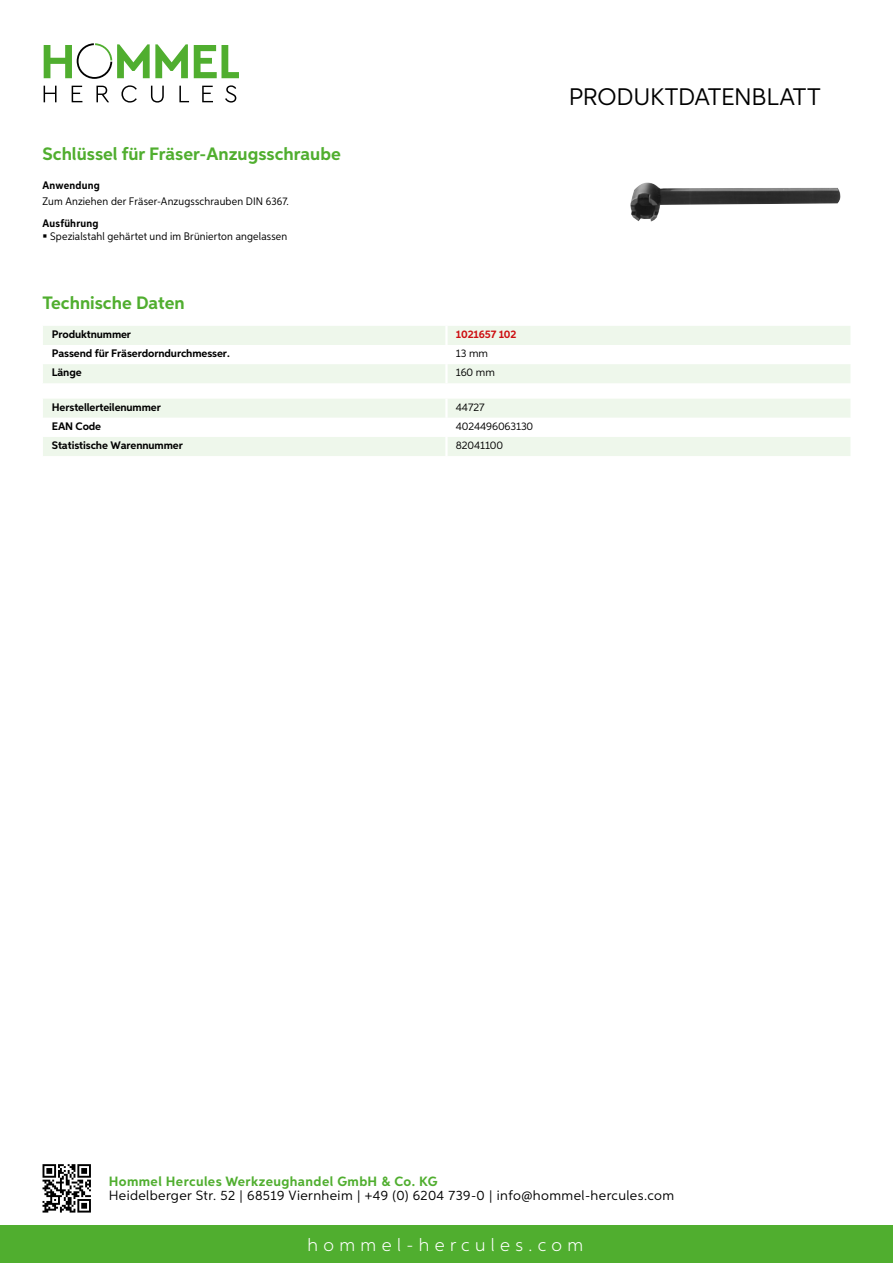
<style>
.page{position:relative;width:893px;height:1263px;background:#fff}
.page>*{position:absolute;margin:0;border:0;box-sizing:border-box;transform-origin:0 0}
.t1{font:24px "Aspira";letter-spacing:-.01em;color:#000}
.t2{font:700 18px "Aspira";color:#50ae2f}
.t3{font:300 18px "Aspira";letter-spacing:.3em;color:#fff}
.t4{font:13.5px "Aspira";letter-spacing:.03em;color:#000}
.t5{font:700 13.5px "Aspira";letter-spacing:.03em;color:#50ae2f}
.t6{font:700 10.95px "Aspira";letter-spacing:-.01em;color:#000}
.t7{font:10.95px "Aspira Nar";letter-spacing:.015em;color:#000}
.t8{font:10.95px "Aspira";letter-spacing:-.01em;color:#000}
.t9{font:700 10.95px "Aspira Nar";letter-spacing:.02em;color:#000}
.t10{font:700 10.95px "Aspira";letter-spacing:-.01em;color:#cd1013}
</style>
<div class="page">
<div style="left:0;top:1226px;width:893px;height:37px;background:#50ae2f"></div>
<svg style="left:43px;top:1164px;width:48px;height:48px"></svg>
<svg style="left:194px;top:45px;width:45px;height:33px"></svg>
<svg style="left:44px;top:43px;width:144px;height:36px"></svg>
<svg style="left:44px;top:86px;width:13px;height:16px"></svg>
<svg style="left:72px;top:86px;width:10px;height:16px"></svg>
<svg style="left:96px;top:86px;width:13px;height:16px"></svg>
<svg style="left:121px;top:85px;width:16px;height:18px"></svg>
<svg style="left:151px;top:86px;width:13px;height:17px"></svg>
<svg style="left:179px;top:86px;width:10px;height:16px"></svg>
<svg style="left:202px;top:86px;width:11px;height:16px"></svg>
<svg style="left:225px;top:85px;width:11px;height:18px"></svg>
<svg style="left:43px;top:326px;width:807px;height:57px"></svg>
<hr style="left:445px;top:364px;width:3px;height:19px;background:#fff">
<svg style="left:43px;top:399px;width:807px;height:57px"></svg>
<hr style="left:445px;top:437px;width:3px;height:19px;background:#fff">
<img style="left:630px;top:182px;width:211px;height:39px">
<h2 class="t2" style="left:43px;top:142px;width:300px">Schlüssel für Fräser-Anzugsschraube</h2>
<p class="t9" style="left:43px;top:179px;width:59px">Anwendung</p>
<p class="t7" style="left:43px;top:194px;width:248px">Zum Anziehen der Fräser-Anzugsschrauben DIN 6367.</p>
<p class="t9" style="left:43px;top:216px;width:58px">Ausführung</p>
<p class="t7" style="left:50px;top:229px;width:239px">Spezialstahl gehärtet und im Brünierton angelassen</p>
<h2 class="t2" style="left:43px;top:292px;width:144px">Technische Daten</h2>
<p class="t6" style="left:52px;top:327px;width:81px">Produktnummer</p>
<p class="t10" style="left:456px;top:327px;width:62px">1021657 102</p>
<p class="t6" style="left:52px;top:346px;width:179px">Passend für Fräserdorndurchmesser.</p>
<p class="t8" style="left:456px;top:346px;width:34px">13 mm</p>
<p class="t6" style="left:52px;top:366px;width:31px">Länge</p>
<p class="t8" style="left:456px;top:366px;width:41px">160 mm</p>
<p class="t6" style="left:52px;top:400px;width:111px">Herstellerteilenummer</p>
<p class="t8" style="left:456px;top:400px;width:30px">44727</p>
<p class="t6" style="left:52px;top:419px;width:51px">EAN Code</p>
<p class="t8" style="left:456px;top:419px;width:79px">4024496063130</p>
<p class="t6" style="left:52px;top:438px;width:132px">Statistische Warennummer</p>
<p class="t8" style="left:456px;top:438px;width:49px">82041100</p>
<h1 class="t1" style="left:569px;top:82px;width:253px">Produktdatenblatt</h1>
<p class="t5" style="left:109px;top:1172px;width:330px">Hommel Hercules Werkzeughandel GmbH &amp; Co. KG</p>
<p class="t4" style="left:109px;top:1187px;width:567px">Heidelberger Str. 52 | 68519 Viernheim | +49 (0) 6204 739-0 | info@hommel-hercules.com</p>
<h2 class="t3" style="left:307px;top:1234px;width:277px">hommel-hercules.com</h2>
</div>
